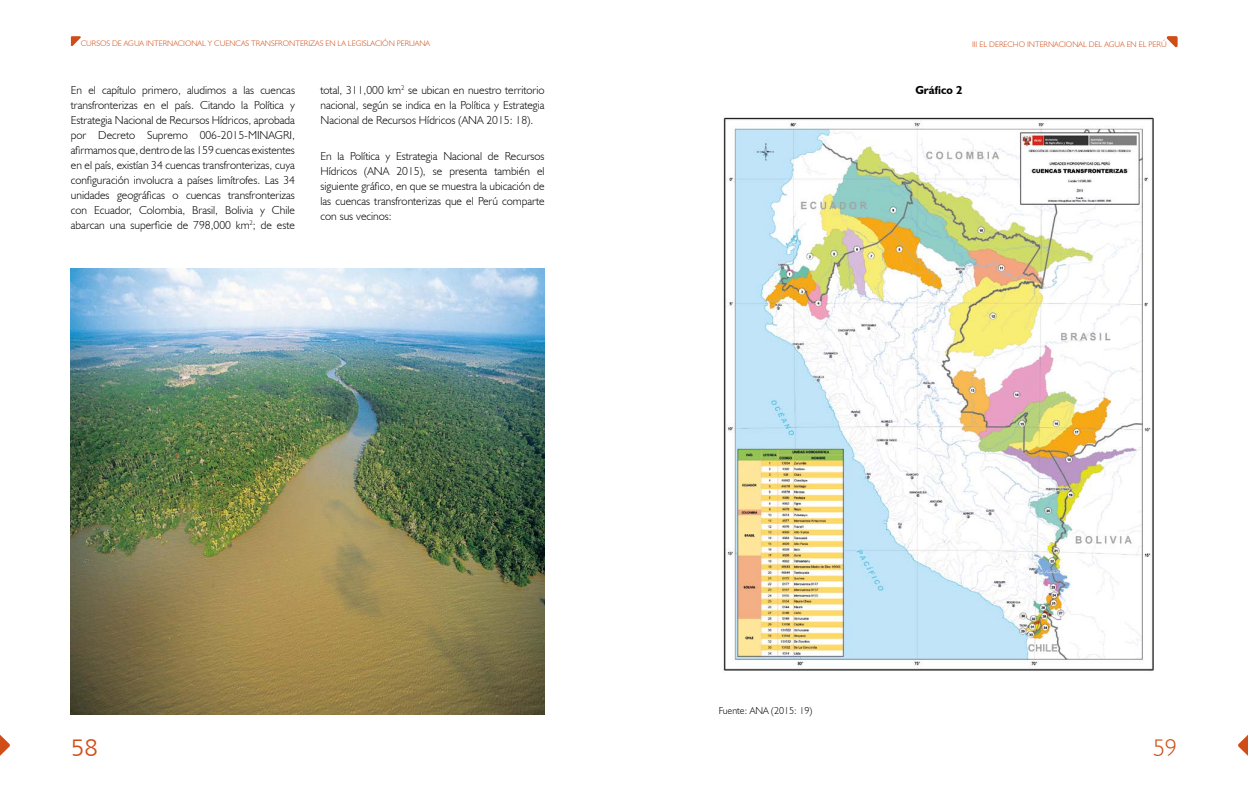
<style>
.page{position:relative;width:1248px;height:794px;background:#fff}
.page>*{position:absolute;margin:0;border:0;box-sizing:border-box;transform-origin:0 0}
.t1{font:24px "Humanist 777 BT Light B";color:#d14d18}
.t2{font:300 24px "Humanist 521 BT";color:#d14d18}
.t3{font:300 11.5px/15px "Humanist 521 BT";color:#000;text-align:justify}
.t4{font:700 11.5px "Humanist 521 BT";color:#000}
.t5{font:300 10px "Humanist 521 BT";color:#000}
.t6{font:300 8px "Humanist 521 BT";color:#d14d18}
</style>
<div class="page">
<svg style="left:1166px;top:36px;width:11px;height:12px"></svg>
<svg style="left:1238px;top:736px;width:9px;height:19px"></svg>
<svg style="left:0;top:735px;width:10px;height:21px"></svg>
<svg style="left:71px;top:36px;width:10px;height:11px"></svg>
<img style="left:71px;top:269px;width:473px;height:445px">
<img style="left:723px;top:117px;width:431px;height:554px">
<p class="t6" style="left:81px;top:39px;width:351px">CURSOS DE AGUA INTERNACIONAL Y CUENCAS TRANSFRONTERIZAS EN LA LEGISLACIÓN PERUANA</p>
<p class="t6" style="left:971px;top:39px;width:196px">III EL DERECHO INTERNACIONAL DEL AGUA EN EL PERÚ</p>
<p class="t3" style="left:71px;top:82px;width:225px">En el capítulo primero, aludimos a las cuencas transfronterizas en el país. Citando la Política y Estrategia Nacional de Recursos Hídricos, aprobada por Decreto Supremo 006-2015-MINAGRI, afirmamos que, dentro de las 159 cuencas existentes en el país, existían 34 cuencas transfronterizas, cuya configuración involucra a países limítrofes. Las 34 unidades geográficas o cuencas transfronterizas con Ecuador, Colombia, Brasil, Bolivia y Chile abarcan una superficie de 798,000 km<sup>2</sup>; de este</p>
<p class="t3" style="left:320px;top:82px;width:225px">total, 311,000 km<sup>2</sup> se ubican en nuestro territorio nacional, según se indica en la Política y Estrategia Nacional de Recursos Hídricos (ANA 2015: 18).</p>
<p class="t4" style="left:915px;top:83px;width:48px">Gráfico 2</p>
<p class="t3" style="left:320px;top:148px;width:225px">En la Política y Estrategia Nacional de Recursos Hídricos (ANA 2015), se presenta también el siguiente gráfico, en que se muestra la ubicación de las cuencas transfronterizas que el Perú comparte con sus vecinos:</p>
<p class="t5" style="left:718px;top:704px;width:95px">Fuente: ANA (2015: 19)</p>
<h1 class="t1" style="left:71px;top:732px;width:28px">58</h1>
<h1 class="t2" style="left:1152px;top:732px;width:26px">59</h1>
</div>
